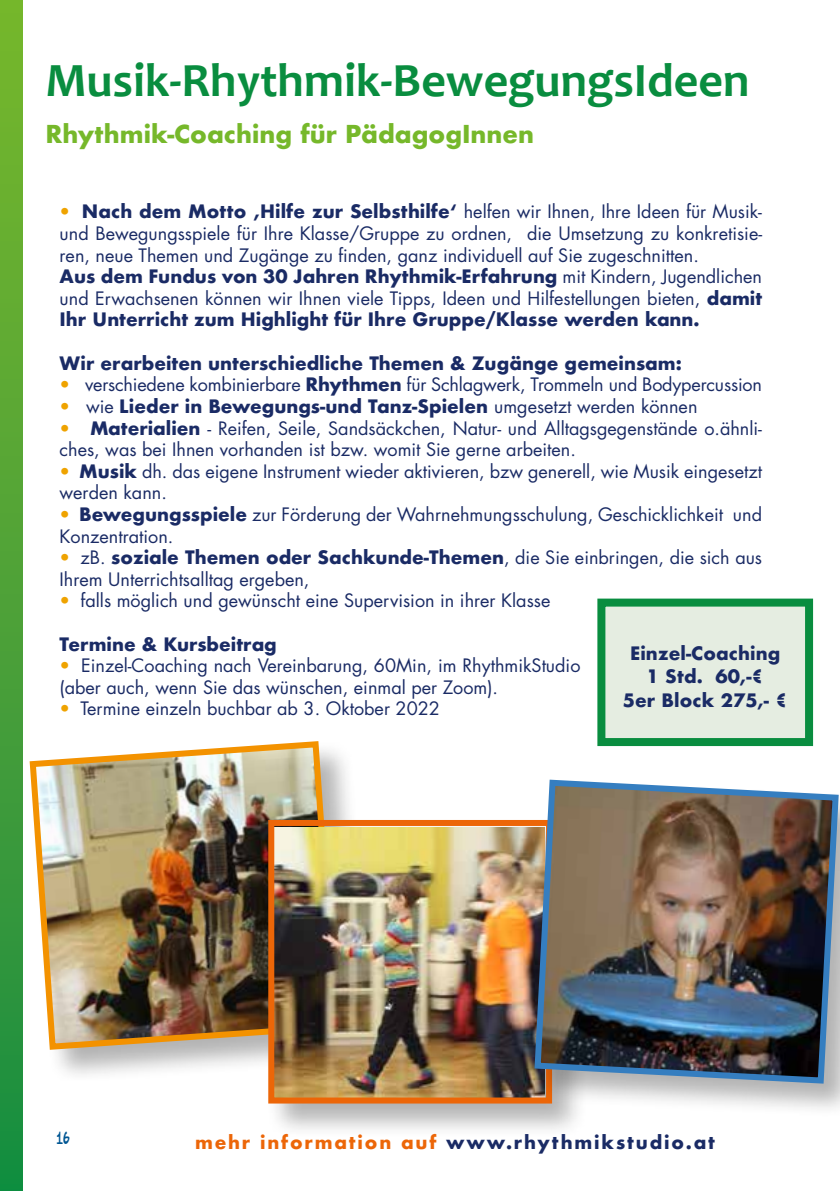
<style>
.page{position:relative;width:840px;height:1191px;background:#fff}
.page>*{position:absolute;margin:0;border:0;box-sizing:border-box;transform-origin:0 0}
.t1{font:700 48px "Candara";color:#098d3f}
.t2{font:700 24px "Futura";color:#76b82a}
.t3{font:18px/21.6px "Futura";color:#1a2b65}
.t4{font:700 18px/23.8px "Futura";color:#1a2b65;text-align:center}
.t5{font:700 18px "Futura";letter-spacing:.1em;color:#1a2b65}
.t6{font:18px "Inkpen 2 Script";color:#005693}
.s1{color:#efa300}
.s2{font-weight:700}
.s3{font-weight:400;color:#efa300}
.s4{font-weight:400}
.s5{color:#ec6608}
</style>
<div class="page">
<div style="left:601px;top:602px;width:207px;height:140px;background:#e5ede1"></div>
<div style="left:597px;top:598px;width:215px;height:148px;border:8px solid #098d3f"></div>
<div style="left:28px;top:739px;width:345px;height:345px;background:#000;opacity:.3"></div>
<img style="left:28px;top:739px;width:313px;height:314px">
<div style="left:266px;top:818px;width:321px;height:321px;background:#000;opacity:.3"></div>
<img style="left:275px;top:827px;width:258px;height:269px">
<div style="left:268px;top:820px;width:283px;height:283px;border:6px solid #ec6608"></div>
<div style="left:533px;top:778px;width:306px;height:341px;background:#000;opacity:.3"></div>
<img style="left:531px;top:778px;width:308px;height:308px">
<div style="left:0;top:0;width:23px;height:1191px;background:linear-gradient(to bottom,#7bb72c,#1b8d41)"></div>
<h1 class="t1" style="left:45px;top:50px;width:705px">Musik-Rhythmik-BewegungsIdeen</h1>
<h2 class="t2" style="left:45px;top:117px;width:490px">Rhythmik-Coaching für PädagogInnen</h2>
<p class="t3" style="left:60px;top:201px;width:703px"><span class="s1">•</span> <span class="s2">Nach dem Motto ‚Hilfe zur Selbsthilfe‘</span> helfen wir Ihnen, Ihre Ideen für Musik&shy;und Bewegungsspiele für Ihre Klasse/Gruppe zu ordnen, die Umsetzung zu konkretisie&shy;ren, neue Themen und Zugänge zu finden, ganz individuell auf Sie zugeschnitten.<br><span class="s2">Aus dem Fundus von 30 Jahren Rhythmik-Erfahrung</span> mit Kindern, Jugendlichen und Erwachsenen können wir Ihnen viele Tipps, Ideen und Hilfestellungen bieten, <span class="s2">damit Ihr Unterricht zum Highlight für Ihre Gruppe/Klasse werden kann.</span></p>
<p class="t4" style="left:60px;top:351px;width:623px">Wir erarbeiten unterschiedliche Themen &amp; Zugänge gemeinsam:</p>
<p class="t3" style="left:60px;top:374px;width:703px"><span class="s1">•</span> verschiedene kombinierbare <span class="s2">Rhythmen</span> für Schlagwerk, Trommeln und Bodypercussion</p>
<p class="t4" style="left:60px;top:394px;width:639px"><span class="s3">•</span> <span class="s4">wie</span> Lieder in Bewegungs-und Tanz-Spielen <span class="s4">umgesetzt werden können</span></p>
<p class="t3" style="left:60px;top:417px;width:703px"><span class="s1">•</span> <span class="s2">Materialien</span> - Reifen, Seile, Sandsäckchen, Natur- und Alltagsgegenstände o.ähnli&shy;ches, was bei Ihnen vorhanden ist bzw. womit Sie gerne arbeiten.</p>
<p class="t3" style="left:60px;top:460px;width:703px"><span class="s1">•</span> <span class="s2">Musik</span> dh. das eigene Instrument wieder aktivieren, bzw generell, wie Musik eingesetzt werden kann.</p>
<p class="t3" style="left:60px;top:503px;width:703px"><span class="s1">•</span> <span class="s2">Bewegungsspiele</span> zur Förderung der Wahrnehmungsschulung, Geschicklichkeit und<br>Konzentration.</p>
<p class="t3" style="left:60px;top:546px;width:703px"><span class="s1">•</span> zB. <span class="s2">soziale Themen oder Sachkunde-Themen</span>, die Sie einbringen, die sich aus<br>Ihrem Unterrichtsalltag ergeben,</p>
<p class="t3" style="left:60px;top:590px;width:492px"><span class="s1">•</span> falls möglich und gewünscht eine Supervision in ihrer Klasse</p>
<p class="t4" style="left:60px;top:632px;width:218px">Termine &amp; Kursbeitrag</p>
<p class="t3" style="left:60px;top:654px;width:522px"><span class="s1">•</span> Einzel-Coaching nach Vereinbarung, 60Min, im RhythmikStudio (aber auch, wenn Sie das wünschen, einmal per Zoom).</p>
<p class="t3" style="left:60px;top:698px;width:381px"><span class="s1">•</span> Termine einzeln buchbar ab 3. Oktober 2022</p>
<p class="t4" style="left:622px;top:641px;width:166px">Einzel-Coaching<br>1 Std. 60,-€<br>5er Block 275,- €</p>
<p class="t6" style="left:57px;top:1128px;width:14px">16</p>
<p class="t5" style="left:195px;top:1129px;width:521px"><span class="s5">mehr information auf</span> www.rhythmikstudio.at</p>
</div>
